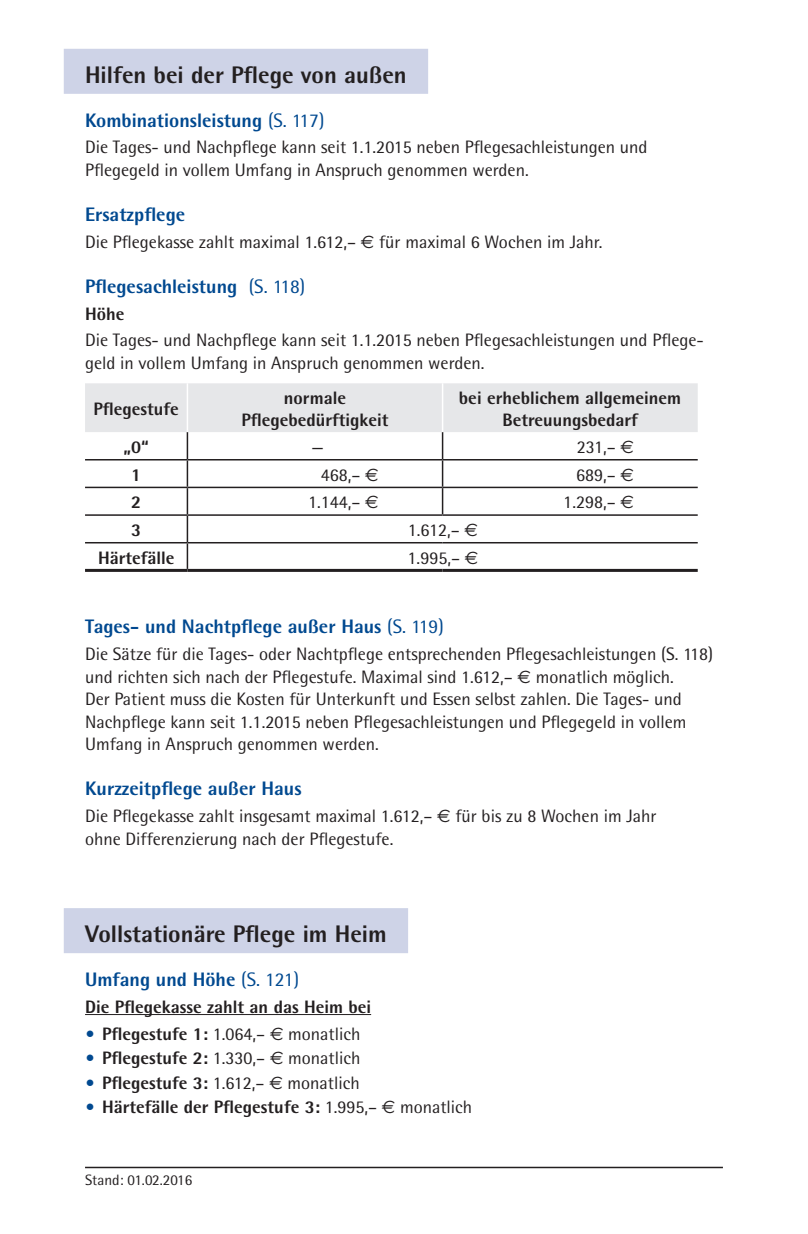
<style>
.page{position:relative;width:808px;height:1234px;background:#fff}
.page>*{position:absolute;margin:0;border:0;box-sizing:border-box;transform-origin:0 0}
.t1{font:800 24px "Rotis Semi Sans";color:#231f20}
.t2{font:800 19.5px "Rotis Semi Sans";color:#014990}
.t3{font:18px/22.5px "Rotis Semi Sans";color:#231f20}
.t4{font:800 18px/22.5px "Rotis Semi Sans";color:#231f20;text-align:center}
.t5{font:15px "Rotis Semi Sans";color:#231f20}
.s1{font-weight:400}
.s2{font-family:"Euro Sans"}
.s3{font-weight:800;color:#014990}
.s4{font-weight:800}
.s5{color:#014990}
.s6{font-family:"Euro Sans";font-weight:400}
</style>
<div class="page">
<div style="left:64px;top:49px;width:364px;height:45px;background:#ced3e7"></div>
<div style="left:64px;top:907px;width:344px;height:45px;background:#ced3e7"></div>
<hr style="left:85px;top:1013px;width:286px;height:1px;background:#231f20">
<hr style="left:85px;top:1166px;width:638px;height:1px;background:#231f20">
<svg style="left:85px;top:383px;width:613px;height:185px"></svg>
<hr style="left:443px;top:542px;width:255px;height:1px;background:#231f20">
<hr style="left:85px;top:459px;width:102px;height:1px;background:#231f20">
<hr style="left:187px;top:459px;width:256px;height:1px;background:#231f20">
<hr style="left:443px;top:459px;width:255px;height:1px;background:#231f20">
<hr style="left:85px;top:486px;width:102px;height:2px;background:#231f20">
<hr style="left:187px;top:486px;width:256px;height:2px;background:#231f20">
<hr style="left:443px;top:486px;width:255px;height:2px;background:#231f20">
<hr style="left:85px;top:514px;width:102px;height:1px;background:#231f20">
<hr style="left:187px;top:514px;width:256px;height:1px;background:#231f20">
<hr style="left:443px;top:514px;width:255px;height:1px;background:#231f20">
<hr style="left:187px;top:383px;width:1px;height:49px;background:#fff">
<hr style="left:442px;top:383px;width:1px;height:49px;background:#fff">
<hr style="left:85px;top:568px;width:102px;height:3px;background:#231f20">
<hr style="left:187px;top:568px;width:256px;height:3px;background:#231f20">
<hr style="left:443px;top:568px;width:255px;height:3px;background:#231f20">
<h1 class="t1" style="left:85px;top:59px;width:323px">Hilfen bei der Pflege von außen</h1>
<p class="t2" style="left:85px;top:108px;width:241px">Kombinationsleistung <span class="s1">(S. 117)</span></p>
<p class="t3" style="left:85px;top:136px;width:564px">Die Tages- und Nachpflege kann seit 1.1.2015 neben Pflegesachleistungen und<br>Pflegegeld in vollem Umfang in Anspruch genommen werden.</p>
<p class="t2" style="left:85px;top:202px;width:102px">Ersatzpflege</p>
<p class="t3" style="left:85px;top:230px;width:519px">Die Pflegekasse zahlt maximal 1.612,– <span class="s2">E</span> für maximal 6 Wochen im Jahr.</p>
<p class="t2" style="left:85px;top:274px;width:222px">Pflegesachleistung <span class="s1">(S. 118)</span></p>
<p class="t4" style="left:85px;top:302px;width:41px">Höhe</p>
<p class="t3" style="left:85px;top:329px;width:620px">Die Tages- und Nachpflege kann seit 1.1.2015 neben Pflegesachleistungen und Pflege&shy;geld in vollem Umfang in Anspruch genommen werden.</p>
<p class="t4" style="left:93px;top:397px;width:87px">Pflegestufe</p>
<p class="t4" style="left:241px;top:386px;width:149px">normale<br>Pflegebedürftigkeit</p>
<p class="t4" style="left:459px;top:386px;width:224px">bei erheblichem allgemeinem<br>Betreuungsbedarf</p>
<p class="t4" style="left:124px;top:435px;width:27px">„0“</p>
<p class="t3" style="left:311px;top:435px;width:14px">—</p>
<p class="t3" style="left:577px;top:435px;width:59px">231,– <span class="s2">E</span></p>
<p class="t4" style="left:131px;top:463px;width:12px">1</p>
<p class="t3" style="left:321px;top:463px;width:59px">468,– <span class="s2">E</span></p>
<p class="t3" style="left:576px;top:463px;width:59px">689,– <span class="s2">E</span></p>
<p class="t4" style="left:131px;top:490px;width:12px">2</p>
<p class="t3" style="left:308px;top:490px;width:72px">1.144,– <span class="s2">E</span></p>
<p class="t3" style="left:563px;top:490px;width:72px">1.298,– <span class="s2">E</span></p>
<p class="t4" style="left:131px;top:518px;width:12px">3</p>
<p class="t3" style="left:408px;top:518px;width:71px">1.612,– <span class="s2">E</span></p>
<p class="t4" style="left:98px;top:546px;width:78px">Härtefälle</p>
<p class="t3" style="left:408px;top:546px;width:72px">1.995,– <span class="s2">E</span></p>
<p class="t2" style="left:85px;top:614px;width:360px">Tages- und Nachtpflege außer Haus <span class="s1">(S. 119)</span></p>
<p class="t3" style="left:85px;top:642px;width:630px">Die Sätze für die Tages- oder Nachtpflege entsprechenden Pflegesachleistungen (S. 118) und richten sich nach der Pflegestufe. Maximal sind 1.612,– <span class="s2">E</span> monatlich möglich.<br>Der Patient muss die Kosten für Unterkunft und Essen selbst zahlen. Die Tages- und Nachpflege kann seit 1.1.2015 neben Pflegesachleistungen und Pflegegeld in vollem Umfang in Anspruch genommen werden.</p>
<p class="t2" style="left:85px;top:776px;width:218px">Kurzzeitpflege außer Haus</p>
<p class="t3" style="left:85px;top:804px;width:573px">Die Pflegekasse zahlt insgesamt maximal 1.612,– <span class="s2">E</span> für bis zu 8 Wochen im Jahr ohne Differenzierung nach der Pflegestufe.</p>
<h1 class="t1" style="left:85px;top:918px;width:303px">Vollstationäre Pflege im Heim</h1>
<p class="t2" style="left:85px;top:966px;width:216px">Umfang und Höhe <span class="s1">(S. 121)</span></p>
<p class="t4" style="left:85px;top:994px;width:288px">Die Pflegekasse zahlt an das Heim bei</p>
<p class="t3" style="left:85px;top:1021px;width:277px"><span class="s3">•</span> <span class="s4">Pflegestufe 1:</span> 1.064,– <span class="s2">E</span> monatlich</p>
<p class="t3" style="left:85px;top:1046px;width:277px"><span class="s3">•</span> <span class="s4">Pflegestufe 2:</span> 1.330,– <span class="s2">E</span> monatlich</p>
<p class="t3" style="left:85px;top:1070px;width:276px"><span class="s3">•</span> <span class="s4">Pflegestufe 3:</span> 1.612,– <span class="s2">E</span> monatlich</p>
<p class="t4" style="left:85px;top:1095px;width:389px"><span class="s5">•</span> Härtefälle der Pflegestufe 3: <span class="s1">1.995,–</span> <span class="s6">E</span> <span class="s1">monatlich</span></p>
<p class="t5" style="left:85px;top:1170px;width:109px">Stand: 01.02.2016</p>
</div>
